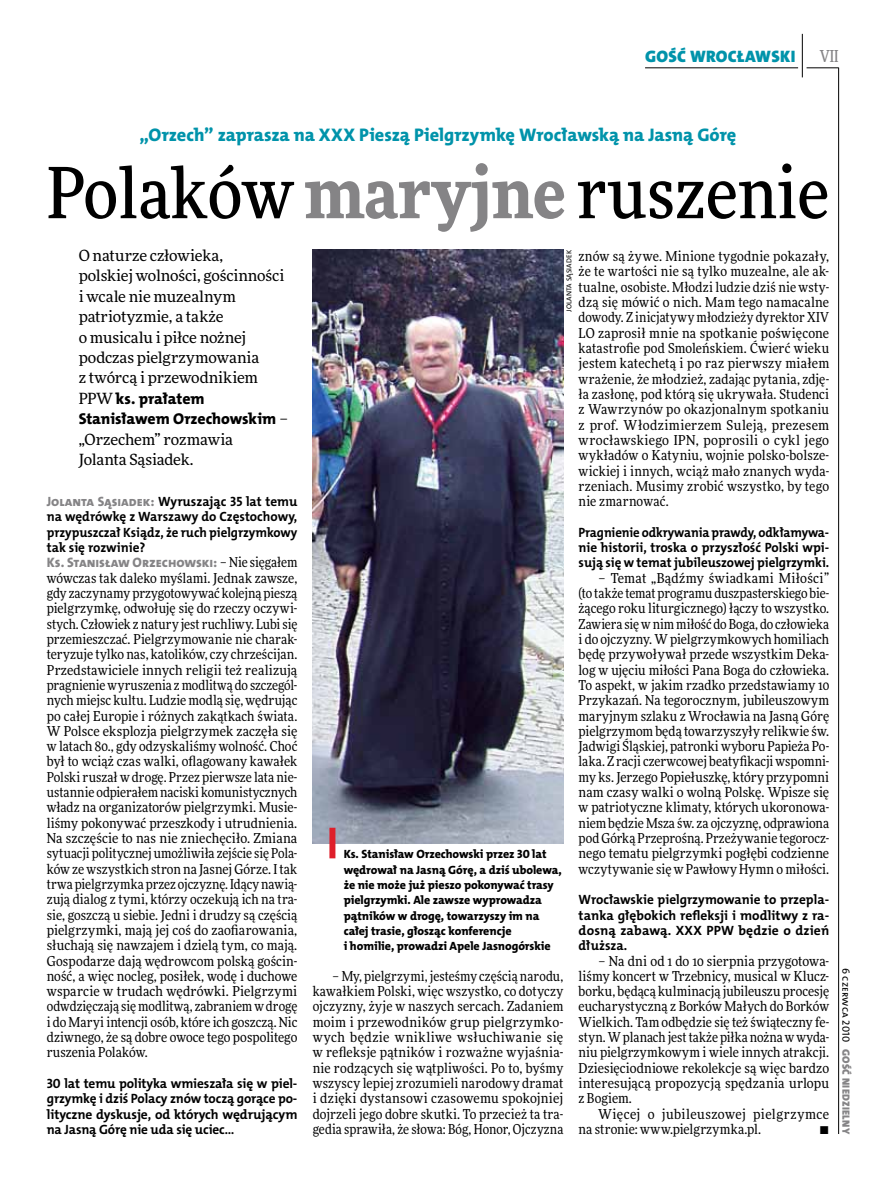
<style>
.page{position:relative;width:893px;height:1191px;background:#fff}
.page>*{position:absolute;margin:0;border:0;box-sizing:border-box;transform-origin:0 0}
.t1{font:500 70.5px "Freeday Narrow";color:#000}
.t2{font:18.3px "The Mix HP8 Ex Bld";letter-spacing:-.005em;color:#0093aa}
.t3{font:16.65px "The Mix HP9 Blk";letter-spacing:.02em;color:#0093aa}
.t4{font:500 16.5px "Freeday Narrow";color:#858486;scale:.9 1}
.t5{font:15.75px/20.4px "The Mix HP8 Ex Bld";letter-spacing:-.005em;color:#000}
.t6{font:15.45px/20.4px "Freeday News";letter-spacing:-.01em;color:#000}
.t7{font:13.65px/15.3px "Freeday Narrow News";letter-spacing:.01em;color:#000;text-align:justify}
.t8{font:13.65px "The Mix HP8 Ex Bld";letter-spacing:.005em;color:#858486}
.t9{font:13.5px/15.3px "The Mix HP7 Bld";letter-spacing:-.005em;color:#000;text-align:justify}
.t10{font:13.5px/15.3px "The Mix HP7 Bld";letter-spacing:-.005em;color:#000;text-align:justify;scale:.95 1}
.t11{font:12px/15.3px "The Mix HP8 Ex Bld";letter-spacing:-.005em;color:#000}
.t12{font:10.5px "The Mix HP9 Blk";letter-spacing:.025em;color:#858486}
.t13{font:10.5px "The Mix HP5 Plain";color:#000}
.t14{font:7.2px "The Mix HP5 Plain";letter-spacing:.015em;color:#000}
.s1{font-weight:900;color:#858486}
.s2{font-family:"Freeday News";font-size:15.45px}
.s3{font-family:"The Mix HP8 Ex Bld";color:#858486}
.s4{font-family:"Freeday Narrow News";color:#000}
</style>
<div class="page">
<hr style="left:806px;top:68px;width:33px;height:1px;background:#000">
<hr style="left:645px;top:68px;width:153px;height:1px;background:#000">
<hr style="left:838px;top:68px;width:1px;height:1066px;background:#000">
<hr style="left:802px;top:34px;width:1px;height:43px;background:#000">
<img style="left:313px;top:250px;width:250px;height:593px">
<div style="left:329px;top:827px;width:6px;height:31px;background:#df1e2a"></div>
<p class="t3" style="left:645px;top:46px;width:152px">GOŚĆ WROCŁAWSKI</p>
<p class="t4" style="left:820px;top:46px;width:22px">VII</p>
<h2 class="t2" style="left:139px;top:123px;width:598px">„Orzech” zaprasza na XXX Pieszą Pielgrzymkę Wrocławską na Jasną Górę</h2>
<h1 class="t1" style="left:47px;top:149px;width:784px">Polaków <span class="s1">maryjne</span> ruszenie</h1>
<p class="t6" style="left:79px;top:245px;width:207px">O naturze człowieka,<br>polskiej wolności, gościnności i wcale nie muzealnym patriotyzmie, a także<br>o musicalu i piłce nożnej podczas pielgrzymowania<br>z twórcą i przewodnikiem</p>
<p class="t5" style="left:79px;top:388px;width:211px"><span class="s2">PPW</span> ks. prałatem<br>Stanisławem Orzechowskim <span class="s2">–</span></p>
<p class="t6" style="left:79px;top:429px;width:156px">„Orzechem” rozmawia<br>Jolanta Sąsiadek.</p>
<p class="t9" style="left:47px;top:494px;width:252px"><span class="s3">Jolanta Sąsiadek:</span> Wyruszając 35 lat temu na wędrówkę z Warszawy do Częstochowy, przypuszczał Ksiądz, że ruch pielgrzymkowy tak się rozwinie?</p>
<p class="t8" style="left:47px;top:554px;width:252px">Ks. Stanisław Orzechowski: <span class="s4">– Nie sięgałem</span></p>
<p class="t7" style="left:47px;top:570px;width:252px">wówczas tak daleko myślami. Jednak zawsze, gdy zaczynamy przygotowywać kolejną pieszą pielgrzymkę, odwołuję się do rzeczy oczywi&shy;stych. Człowiek z natury jest ruchliwy. Lubi się przemieszczać. Pielgrzymowanie nie charak&shy;teryzuje tylko nas, katolików, czy chrześcijan.<br>Przedstawiciele innych religii też realizują pragnienie wyruszenia z modlitwą do szczegól&shy;nych miejsc kultu. Ludzie modlą się, wędrując po całej Europie i różnych zakątkach świata.<br>W Polsce eksplozja pielgrzymek zaczęła się w latach 80., gdy odzyskaliśmy wolność. Choć był to wciąż czas walki, oflagowany kawałek Polski ruszał w drogę. Przez pierwsze lata nie&shy;ustannie odpierałem naciski komunistycznych władz na organizatorów pielgrzymki. Musie&shy;liśmy pokonywać przeszkody i utrudnienia.<br>Na szczęście to nas nie zniechęciło. Zmiana sytuacji politycznej umożliwiła zejście się Pola&shy;ków ze wszystkich stron na Jasnej Górze. I tak trwa pielgrzymka przez ojczyznę. Idący nawią&shy;zują dialog z tymi, którzy oczekują ich na tra&shy;sie, goszczą u siebie. Jedni i drudzy są częścią pielgrzymki, mają jej coś do zaofiarowania, słuchają się nawzajem i dzielą tym, co mają.<br>Gospodarze dają wędrowcom polską gościn&shy;ność, a więc nocleg, posiłek, wodę i duchowe wsparcie w trudach wędrówki. Pielgrzymi odwdzięczają się modlitwą, zabraniem w drogę i do Maryi intencji osób, które ich goszczą. Nic dziwnego, że są dobre owoce tego pospolitego ruszenia Polaków.</p>
<p class="t9" style="left:47px;top:1076px;width:252px">30 lat temu polityka wmieszała się w piel&shy;grzymkę i dziś Polacy znów toczą gorące po&shy;lityczne dyskusje, od których wędrującym na Jasną Górę nie uda się uciec...</p>
<p class="t14" style="left:564px;top:311px;width:62px;rotate:-90deg">Jo lanta Sąsiadek</p>
<p class="t7" style="left:579px;top:248px;width:252px">znów są żywe. Minione tygodnie pokazały, że te wartości nie są tylko muzealne, ale ak&shy;tualne, osobiste. Młodzi ludzie dziś nie wsty&shy;dzą się mówić o nich. Mam tego namacalne dowody. Z inicjatywy młodzieży dyrektor XIV LO zaprosił mnie na spotkanie poświęcone katastrofie pod Smoleńskiem. Ćwierć wieku jestem katechetą i po raz pierwszy miałem wrażenie, że młodzież, zadając pytania, zdję&shy;ła zasłonę, pod którą się ukrywała. Studenci z Wawrzynów po okazjonalnym spotkaniu z prof. Włodzimierzem Suleją, prezesem wrocławskiego IPN, poprosili o cykl jego wykładów o Katyniu, wojnie polsko-bolsze&shy;wickiej i innych, wciąż mało znanych wyda&shy;rzeniach. Musimy zrobić wszystko, by tego nie zmarnować.</p>
<p class="t10" style="left:579px;top:524px;width:265px">Pragnienie odkrywania prawdy, odkłamywa&shy;nie historii, troska o przyszłość Polski wpi&shy;sują się w temat jubileuszowej pielgrzymki.</p>
<p class="t7" style="left:579px;top:570px;width:252px;text-indent:20px">– Temat „Bądźmy świadkami Miłości” (to także temat programu duszpasterskiego bie&shy;żącego roku liturgicznego) łączy to wszystko.<br>Zawiera się w nim miłość do Boga, do człowieka i do ojczyzny. W pielgrzymkowych homiliach będę przywoływał przede wszystkim Deka&shy;log w ujęciu miłości Pana Boga do człowieka.<br>To aspekt, w jakim rzadko przedstawiamy 10<br>Przykazań. Na tegorocznym, jubileuszowym maryjnym szlaku z Wrocławia na Jasną Górę pielgrzymom będą towarzyszyły relikwie św.<br>Jadwigi Śląskiej, patronki wyboru Papieża Po&shy;laka. Z racji czerwcowej beatyfikacji wspomni&shy;my ks. Jerzego Popiełuszkę, który przypomni nam czasy walki o wolną Polskę. Wpisze się w patriotyczne klimaty, których ukoronowa&shy;niem będzie Msza św. za ojczyznę, odprawiona pod Górką Przeprośną. Przeżywanie tegorocz&shy;nego tematu pielgrzymki pogłębi codzienne wczytywanie się w Pawłowy Hymn o miłości.</p>
<p class="t9" style="left:579px;top:892px;width:252px">Wrocławskie pielgrzymowanie to przepla&shy;tanka głębokich refleksji i modlitwy z ra&shy;dosną zabawą. XXX PPW będzie o dzień dłuższa.</p>
<p class="t7" style="left:579px;top:953px;width:252px;text-indent:20px">– Na dni od 1 do 10 sierpnia przygotowa&shy;liśmy koncert w Trzebnicy, musical w Klucz&shy;borku, będącą kulminacją jubileuszu procesję eucharystyczną z Borków Małych do Borków Wielkich. Tam odbędzie się też świąteczny fe&shy;styn. W planach jest także piłka nożna w wyda&shy;niu pielgrzymkowym i wiele innych atrakcji.<br>Dziesięciodniowe rekolekcje są więc bardzo interesującą propozycją spędzania urlopu z Bogiem.</p>
<p class="t7" style="left:579px;top:1106px;width:252px;text-indent:20px">Więcej o jubileuszowej pielgrzymce na stronie: www.pielgrzymka.pl.</p>
<p class="t11" style="left:344px;top:846px;width:219px">Ks. Stanisław Orzechowski przez 30 lat wędrował na Jasną Górę, a dziś ubolewa, że nie może już pieszo pokonywać trasy pielgrzymki. Ale zawsze wyprowadza pątników w drogę, towarzyszy im na całej trasie, głosząc konferencje<br>i homilie, prowadzi Apele Jasnogórskie</p>
<p class="t7" style="left:313px;top:968px;width:252px;text-indent:20px">– My, pielgrzymi, jesteśmy częścią narodu, kawałkiem Polski, więc wszystko, co dotyczy ojczyzny, żyje w naszych sercach. Zadaniem moim i przewodników grup pielgrzymko&shy;wych będzie wnikliwe wsłuchiwanie się w refleksje pątników i rozważne wyjaśnia&shy;nie rodzących się wątpliwości. Po to, byśmy wszyscy lepiej zrozumieli narodowy dramat i dzięki dystansowi czasowemu spokojniej dojrzeli jego dobre skutki. To przecież ta tra&shy;gedia sprawiła, że słowa: Bóg, Honor, Ojczyzna</p>
<p class="t7" style="left:819px;top:1121px;width:11px">•</p>
<p class="t13" style="left:853px;top:968px;width:76px;rotate:90deg">6 czerwca 2010</p>
<p class="t12" style="left:853px;top:1049px;width:86px;rotate:90deg">GOŚĆ NIEDZIELNY</p>
</div>
